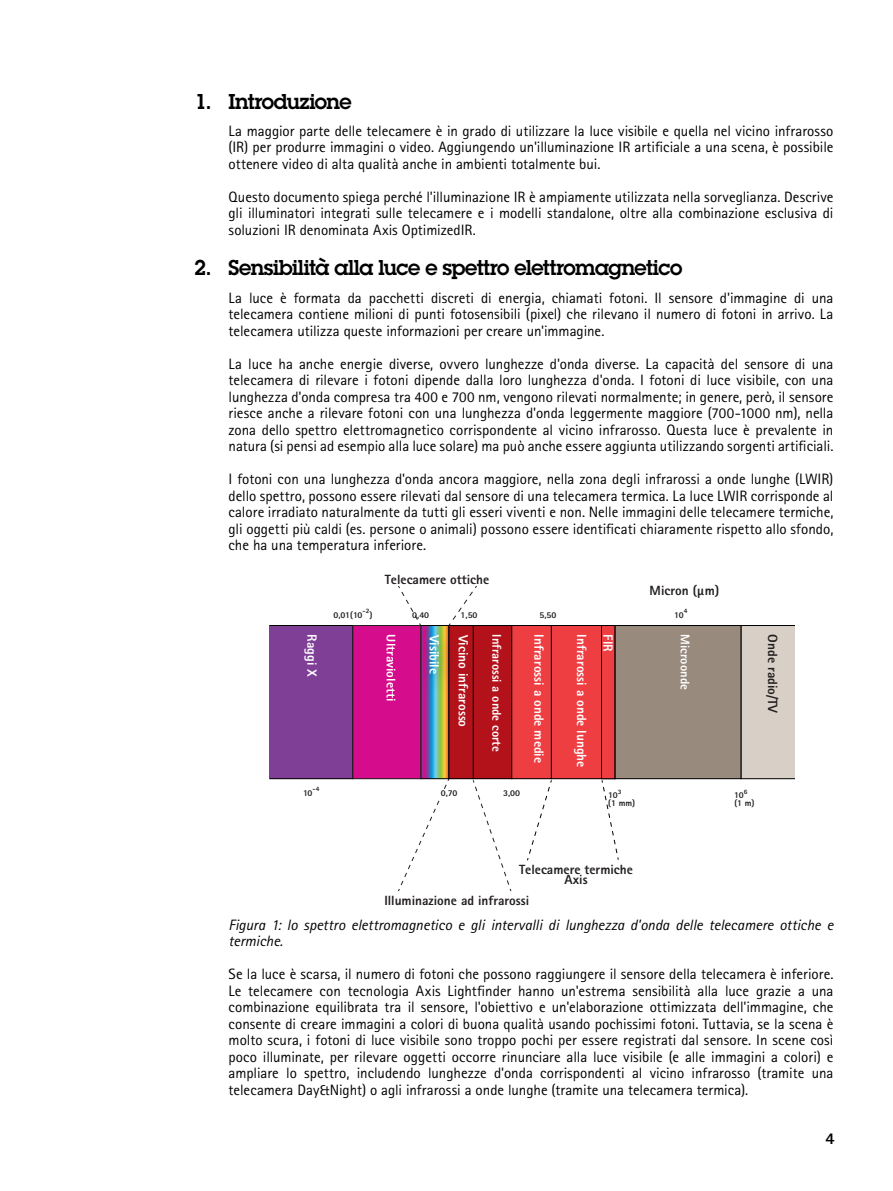
<style>
.page{position:relative;width:893px;height:1191px;background:#fff}
.page>*{position:absolute;margin:0;border:0;box-sizing:border-box;transform-origin:0 0}
.t1{font:600 21px "Lubalin Graph ECG";letter-spacing:-.025em;color:#000}
.t2{font:800 16.5px "Rotis Sans Serif Pro";color:#000}
.t3{font:15px/16.5px "Rotis Sans Serif Pro";color:#000;text-align:justify}
.t4{font:italic 15px/16.5px "Rotis Sans Serif Pro";letter-spacing:-.005em;color:#000}
.t5{font:800 13.35px "Rotis Sans Serif Pro";color:#fff}
.t6{font:800 13.35px/10.4px "Rotis Sans Serif Pro";color:#231f20;text-align:center}
.t7{font:800 12.6px "Rotis Sans Serif Pro";color:#fff}
.t8{font:800 8.85px "Rotis Sans Serif Pro";letter-spacing:-.035em;color:#231f20}
.t9{font:800 6.75px "Rotis Sans Serif Pro";color:#231f20}
</style>
<div class="page">
<div style="left:512px;top:625px;width:39px;height:153px;background:#ee3e42"></div>
<div style="left:511px;top:625px;width:41px;height:154px;border:1px solid #000"></div>
<div style="left:473px;top:625px;width:39px;height:153px;background:#b4121b"></div>
<div style="left:473px;top:625px;width:39px;height:154px;border:1px solid #000"></div>
<div style="left:741px;top:625px;width:54px;height:153px;background:#d8cfc6"></div>
<div style="left:741px;top:625px;width:54px;height:154px;border:1px solid #000"></div>
<div style="left:615px;top:625px;width:126px;height:153px;background:#988a7d"></div>
<div style="left:614px;top:625px;width:127px;height:154px;border:1px solid #000"></div>
<div style="left:551px;top:625px;width:64px;height:153px;background:#ee3e42"></div>
<div style="left:551px;top:625px;width:64px;height:154px;border:1px solid #000"></div>
<div style="left:601px;top:625px;width:14px;height:154px;border:1px solid #000"></div>
<svg style="left:422px;top:706px;width:25px;height:71px;background:#8c8e8d"></svg>
<div style="left:270px;top:625px;width:83px;height:153px;background:#7f3f97"></div>
<div style="left:269px;top:625px;width:84px;height:154px;border:1px solid #000"></div>
<div style="left:449px;top:625px;width:24px;height:153px;background:#b4121b"></div>
<div style="left:448px;top:625px;width:26px;height:154px;border:1px solid #000"></div>
<div style="left:353px;top:625px;width:68px;height:153px;background:#d50c8b"></div>
<div style="left:352px;top:625px;width:69px;height:154px;border:1px solid #231f20"></div>
<img style="left:393px;top:625px;width:81px;height:81px">
<svg style="left:397px;top:777px;width:53px;height:115px"></svg>
<svg style="left:472px;top:779px;width:40px;height:113px"></svg>
<svg style="left:526px;top:779px;width:26px;height:82px"></svg>
<svg style="left:448px;top:585px;width:30px;height:41px"></svg>
<svg style="left:397px;top:585px;width:25px;height:41px"></svg>
<svg style="left:601px;top:779px;width:18px;height:81px"></svg>
<div style="left:440px;top:789px;width:19px;height:8px;background:#fff"></div>
<h1 class="t1" style="left:195px;top:87px;width:158px">1. Introduzione</h1>
<p class="t3" style="left:229px;top:123px;width:606px">La maggior parte delle telecamere è in grado di utilizzare la luce visibile e quella nel vicino infrarosso (IR) per produrre immagini o video. Aggiungendo un'illuminazione IR artificiale a una scena, è possibile ottenere video di alta qualità anche in ambienti totalmente bui.</p>
<p class="t3" style="left:229px;top:189px;width:606px">Questo documento spiega perché l'illuminazione IR è ampiamente utilizzata nella sorveglianza. Descrive gli illuminatori integrati sulle telecamere e i modelli standalone, oltre alla combinazione esclusiva di soluzioni IR denominata Axis OptimizedIR.</p>
<h1 class="t1" style="left:194px;top:254px;width:490px">2. Sensibilità alla luce e spettro elettromagnetico</h1>
<p class="t3" style="left:229px;top:289px;width:606px">La luce è formata da pacchetti discreti di energia, chiamati fotoni. Il sensore d'immagine di una telecamera contiene milioni di punti fotosensibili (pixel) che rilevano il numero di fotoni in arrivo. La telecamera utilizza queste informazioni per creare un'immagine.</p>
<p class="t3" style="left:229px;top:355px;width:606px">La luce ha anche energie diverse, ovvero lunghezze d'onda diverse. La capacità del sensore di una telecamera di rilevare i fotoni dipende dalla loro lunghezza d'onda. I fotoni di luce visibile, con una lunghezza d'onda compresa tra 400 e 700 nm, vengono rilevati normalmente; in genere, però, il sensore riesce anche a rilevare fotoni con una lunghezza d'onda leggermente maggiore (700-1000 nm), nella zona dello spettro elettromagnetico corrispondente al vicino infrarosso. Questa luce è prevalente in natura (si pensi ad esempio alla luce solare) ma può anche essere aggiunta utilizzando sorgenti artificiali.</p>
<p class="t3" style="left:229px;top:471px;width:606px">I fotoni con una lunghezza d'onda ancora maggiore, nella zona degli infrarossi a onde lunghe (LWIR) dello spettro, possono essere rilevati dal sensore di una telecamera termica. La luce LWIR corrisponde al calore irradiato naturalmente da tutti gli esseri viventi e non. Nelle immagini delle telecamere termiche, gli oggetti più caldi (es. persone o animali) possono essere identificati chiaramente rispetto allo sfondo, che ha una temperatura inferiore.</p>
<p class="t8" style="left:333px;top:609px;width:31px">0,01(10</p>
<p class="t9" style="left:363px;top:606px;width:8px">-2</p>
<p class="t8" style="left:369px;top:609px;width:4px">)</p>
<p class="t6" style="left:385px;top:574px;width:106px">Telecamere ottiche</p>
<p class="t8" style="left:412px;top:609px;width:19px">0,40</p>
<p class="t8" style="left:461px;top:609px;width:19px">1,50</p>
<p class="t8" style="left:539px;top:609px;width:19px">5,50</p>
<p class="t6" style="left:650px;top:585px;width:71px">Micron (µm)</p>
<p class="t9" style="left:684px;top:606px;width:5px">4</p>
<p class="t8" style="left:674px;top:609px;width:11px">10</p>
<p class="t5" style="left:321px;top:634px;width:44px;rotate:90deg">Raggi X</p>
<p class="t5" style="left:400px;top:634px;width:68px;rotate:90deg">Ultravioletti</p>
<p class="t5" style="left:443px;top:634px;width:41px;rotate:90deg">Visibile</p>
<p class="t5" style="left:472px;top:634px;width:94px;rotate:90deg">Vicino infrarosso</p>
<p class="t7" style="left:505px;top:634px;width:119px;rotate:90deg">Infrarossi a onde corte</p>
<p class="t5" style="left:548px;top:634px;width:130px;rotate:90deg">Infrarossi a onde medie</p>
<p class="t5" style="left:590px;top:634px;width:135px;rotate:90deg">Infrarossi a onde lunghe</p>
<p class="t7" style="left:693px;top:634px;width:57px;rotate:90deg">Microonde</p>
<p class="t6" style="left:778px;top:634px;width:80px;rotate:90deg">Onde radio/TV</p>
<p class="t8" style="left:303px;top:787px;width:11px">10</p>
<p class="t5" style="left:616px;top:634px;width:19px;rotate:90deg">FIR</p>
<p class="t9" style="left:313px;top:784px;width:8px">-4</p>
<p class="t9" style="left:744px;top:787px;width:5px">6</p>
<p class="t9" style="left:618px;top:787px;width:5px">3</p>
<p class="t8" style="left:503px;top:787px;width:19px">3,00</p>
<p class="t8" style="left:441px;top:787px;width:18px">0,70</p>
<p class="t8" style="left:734px;top:789px;width:11px">10</p>
<p class="t8" style="left:608px;top:789px;width:11px">10</p>
<p class="t8" style="left:608px;top:797px;width:29px">(1 mm)</p>
<p class="t8" style="left:734px;top:797px;width:22px">(1 m)</p>
<p class="t6" style="left:519px;top:863px;width:115px">Telecamere termiche<br>Axis</p>
<p class="t6" style="left:384px;top:895px;width:146px">Illuminazione ad infrarossi</p>
<p class="t4" style="left:229px;top:916px;width:606px">Figura 1: lo spettro elettromagnetico e gli intervalli di lunghezza d'onda delle telecamere ottiche e termiche.</p>
<p class="t3" style="left:229px;top:966px;width:606px">Se la luce è scarsa, il numero di fotoni che possono raggiungere il sensore della telecamera è inferiore.<br>Le telecamere con tecnologia Axis Lightfinder hanno un'estrema sensibilità alla luce grazie a una combinazione equilibrata tra il sensore, l'obiettivo e un'elaborazione ottimizzata dell'immagine, che consente di creare immagini a colori di buona qualità usando pochissimi fotoni. Tuttavia, se la scena è molto scura, i fotoni di luce visibile sono troppo pochi per essere registrati dal sensore. In scene così poco illuminate, per rilevare oggetti occorre rinunciare alla luce visibile (e alle immagini a colori) e ampliare lo spettro, includendo lunghezze d'onda corrispondenti al vicino infrarosso (tramite una telecamera Day&amp;Night) o agli infrarossi a onde lunghe (tramite una telecamera termica).</p>
<p class="t2" style="left:825px;top:1128px;width:11px">4</p>
</div>
